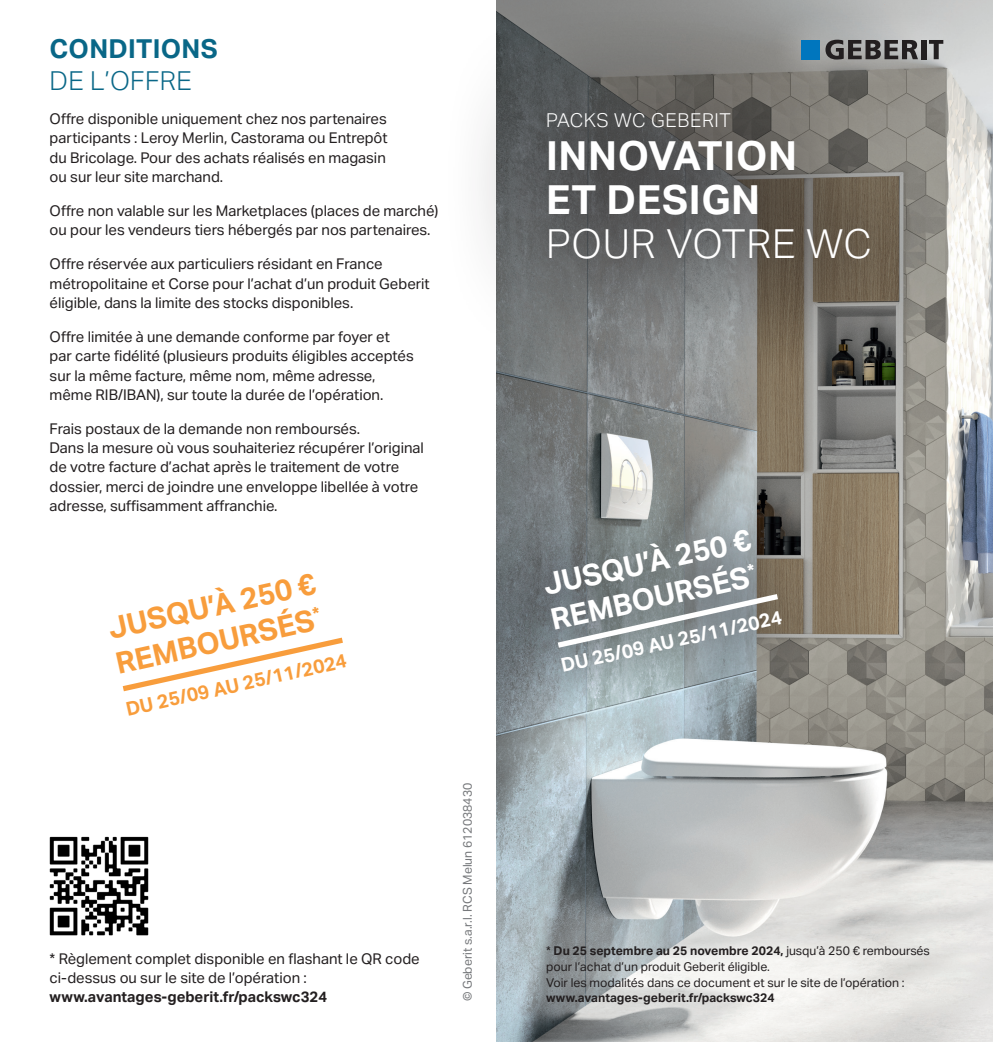
<style>
.page{position:relative;width:993px;height:1042px;background:#fff}
.page>*{position:absolute;margin:0;border:0;box-sizing:border-box;transform-origin:0 0}
.t1{font:700 40.25px/43.8px "Aktiv Grotesk Geberit";letter-spacing:.015em;color:#fff}
.t2{font:300 40.25px "Aktiv Grotesk Geberit";letter-spacing:.015em;color:#fff}
.t3{font:700 29.75px/35.7px "Aktiv Grotesk Geberit";color:#fff}
.t4{font:700 29.75px/35.7px "Aktiv Grotesk Geberit";color:#f89d3c}
.t5{font:700 26.25px "Aktiv Grotesk Geberit";color:#096787}
.t6{font:300 26.25px "Aktiv Grotesk Geberit";letter-spacing:.01em;color:#096787}
.t7{font:700 19.25px "Aktiv Grotesk Geberit";color:#fff}
.t8{font:700 19.25px "Aktiv Grotesk Geberit";color:#f89d3c}
.t9{font:300 19.25px "Aktiv Grotesk Geberit";letter-spacing:.03em;color:#fff}
.t10{font:14.88px/19.2px "Aktiv Grotesk Geberit";color:#231f20}
.t11{font:700 14.88px "Aktiv Grotesk Geberit";color:#231f20}
.t12{font:12.25px/15.8px "Aktiv Grotesk Geberit";color:#231f20}
.t13{font:700 12.25px "Aktiv Grotesk Geberit";color:#231f20}
.t14{font:12.25px "Aktiv Grotesk Geberit";color:#76787b}
.s1{font-weight:700}
</style>
<div class="page">
<img style="left:496px;top:0;width:496px;height:1042px">
<img style="left:49px;top:836px;width:100px;height:100px">
<div style="left:495px;top:479px;width:337px;height:244px;background:#231f20;opacity:.7"></div>
<svg style="left:552px;top:590px;width:231px;height:61px;background:#888f91"></svg>
<svg style="left:122px;top:637px;width:221px;height:55px"></svg>
<div style="left:439px;top:3px;width:534px;height:364px;background:#231f20;opacity:.5"></div>
<div style="left:769px;top:8px;width:203px;height:84px;background:#fff;opacity:.75"></div>
<svg style="left:825px;top:40px;width:92px;height:20px;background:#605e5e"></svg>
<div style="left:920px;top:40px;width:5px;height:19px;background:#231f20"></div>
<svg style="left:928px;top:40px;width:15px;height:19px"></svg>
<div style="left:800px;top:40px;width:19px;height:19px;background:#0076be"></div>
<svg style="left:746px;top:563px;width:8px;height:8px"></svg>
<h3 class="t5" style="left:50px;top:34px;width:55px">Conditi</h3>
<h3 class="t5" style="left:161px;top:34px;width:58px">ons</h3>
<h3 class="t6" style="left:50px;top:66px;width:126px">DE L’OFFRE</h3>
<p class="t10" style="left:50px;top:109px;width:339px">Offre disponible uniquement chez nos partenaires participants : Leroy Merlin, Castorama ou Entrepôt du Bricolage. Pour des achats réalisés en magasin ou sur leur site marchand.</p>
<p class="t10" style="left:50px;top:201px;width:390px">Offre non valable sur les Marketplaces (places de marché) ou pour les vendeurs tiers hébergés par nos partenaires.</p>
<p class="t10" style="left:50px;top:255px;width:381px">Offre réservée aux particuliers résidant en France métropolitaine et Corse pour l’achat d’un produit Geberit éligible, dans la limite des stocks disponibles.</p>
<p class="t10" style="left:50px;top:327px;width:365px">Offre limitée à une demande conforme par foyer et par carte fidélité (plusieurs produits éligibles acceptés sur la même facture, même nom, même adresse, même RIB/IBAN), sur toute la durée de l’opération.</p>
<p class="t10" style="left:50px;top:419px;width:375px">Frais postaux de la demande non remboursés.<br>Dans la mesure où vous souhaiteriez récupérer l’original de votre facture d’achat après le traitement de votre dossier, merci de joindre une enveloppe libellée à votre adresse, suffisamment affranchie.</p>
<h2 class="t4" style="left:104px;top:612px;width:213px;rotate:-13deg">jusqu’à 250 € remboursés</h2>
<p class="t8" style="left:124px;top:697px;width:227px;rotate:-12deg">DU 25/09 AU 25/11/2024</p>
<p class="t10" style="left:50px;top:949px;width:371px">* Règlement complet disponible en flashant le QR code ci‑dessus ou sur le site de l’opération :</p>
<p class="t11" style="left:50px;top:988px;width:279px">www.avantages-geberit.fr/packswc324</p>
<p class="t14" style="left:460px;top:1001px;width:220px;rotate:-90deg">© Geberit s.a.r.l. RCS Melun 612038430</p>
<p class="t9" style="left:546px;top:109px;width:186px">PACKS WC GEBERIT</p>
<h1 class="t1" style="left:546px;top:135px;width:252px">INNOVATION<br>ET DESIGN</h1>
<h1 class="t2" style="left:546px;top:220px;width:327px">POUR VOTRE WC</h1>
<h2 class="t3" style="left:539px;top:569px;width:213px;rotate:-13deg">jusqu’à 250 € remboursés</h2>
<p class="t7" style="left:558px;top:654px;width:227px;rotate:-12deg">DU 25/09 AU 25/11/2024</p>
<p class="t12" style="left:546px;top:943px;width:385px">* <span class="s1">Du 25 septembre au 25 novembre 2024,</span> jusqu’à 250 € remboursés pour l’achat d’un produit Geberit éligible.<br>Voir les modalités dans ce document et sur le site de l’opération :</p>
<p class="t13" style="left:546px;top:991px;width:230px">www.avantages-geberit.fr/packswc324</p>
</div>
